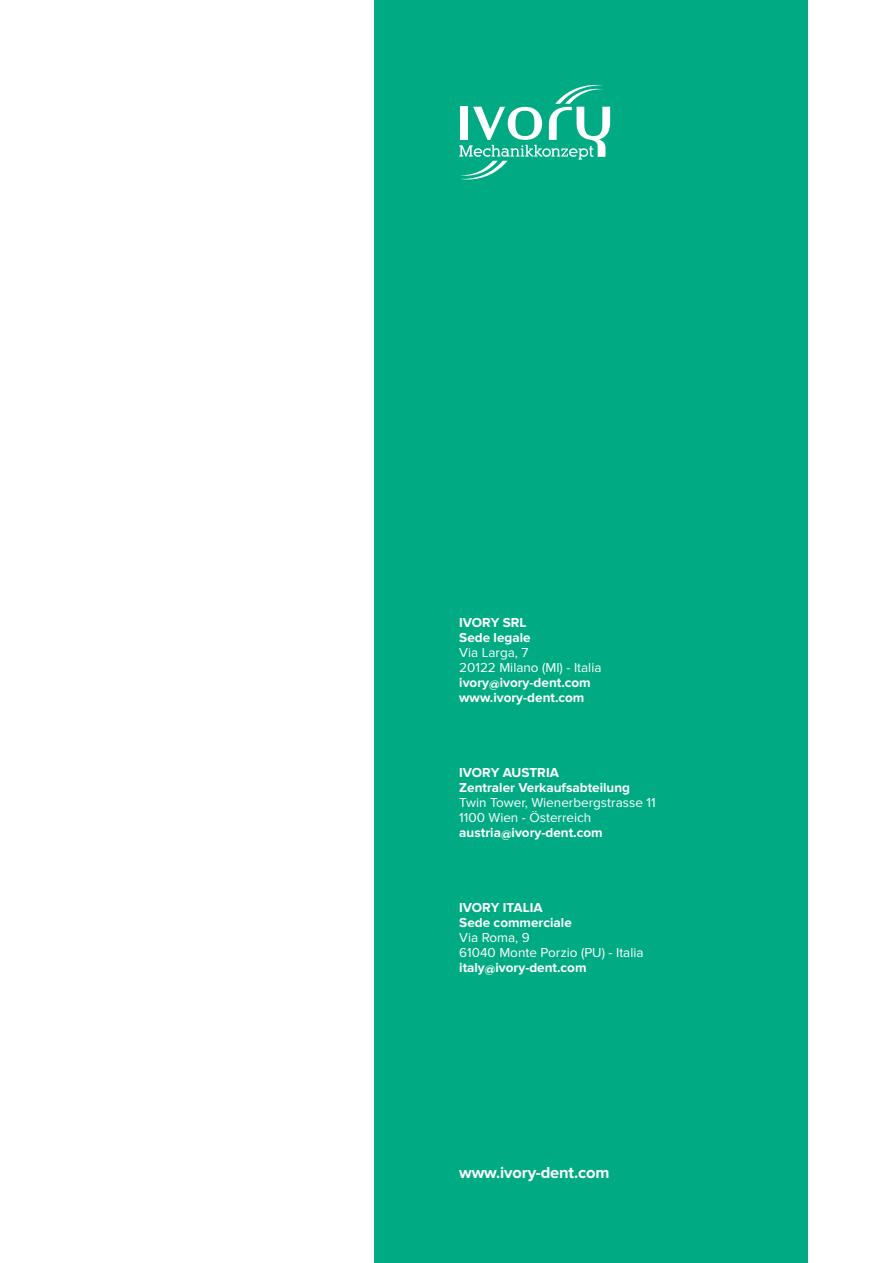
<style>
.page{position:relative;width:893px;height:1263px;background:#fff}
.page>*{position:absolute;margin:0;border:0;box-sizing:border-box;transform-origin:0 0}
.t1{font:700 16.5px "Proxima Nova";letter-spacing:-.01em;color:#fff}
.t2{font:700 13.5px/15px "Proxima Nova";color:#fff}
.t3{font:13.5px/15px "Proxima Nova";color:#fff}
</style>
<div class="page">
<div style="left:374px;top:0;width:434px;height:1263px;background:#00ab83"></div>
<svg style="left:459px;top:85px;width:151px;height:94px"></svg>
<p class="t2" style="left:459px;top:616px;width:73px">IVORY SRL<br>Sede legale</p>
<p class="t3" style="left:459px;top:645px;width:144px">Via Larga, 7<br>20122 Milano (MI) - Italia</p>
<p class="t2" style="left:459px;top:676px;width:133px">ivory@ivory-dent.com www.ivory-dent.com</p>
<p class="t2" style="left:459px;top:766px;width:172px">IVORY AUSTRIA<br>Zentraler Verkaufsabteilung</p>
<p class="t3" style="left:459px;top:795px;width:198px">Twin Tower, Wienerbergstrasse 11<br>1100 Wien - Österreich</p>
<p class="t2" style="left:459px;top:826px;width:145px">austria@ivory-dent.com</p>
<p class="t2" style="left:459px;top:901px;width:114px">IVORY ITALIA<br>Sede commerciale</p>
<p class="t3" style="left:459px;top:930px;width:186px">Via Roma, 9<br>61040 Monte Porzio (PU) - Italia</p>
<p class="t2" style="left:459px;top:961px;width:129px">italy@ivory-dent.com</p>
<p class="t1" style="left:459px;top:1163px;width:152px">www.ivory-dent.com</p>
</div>
